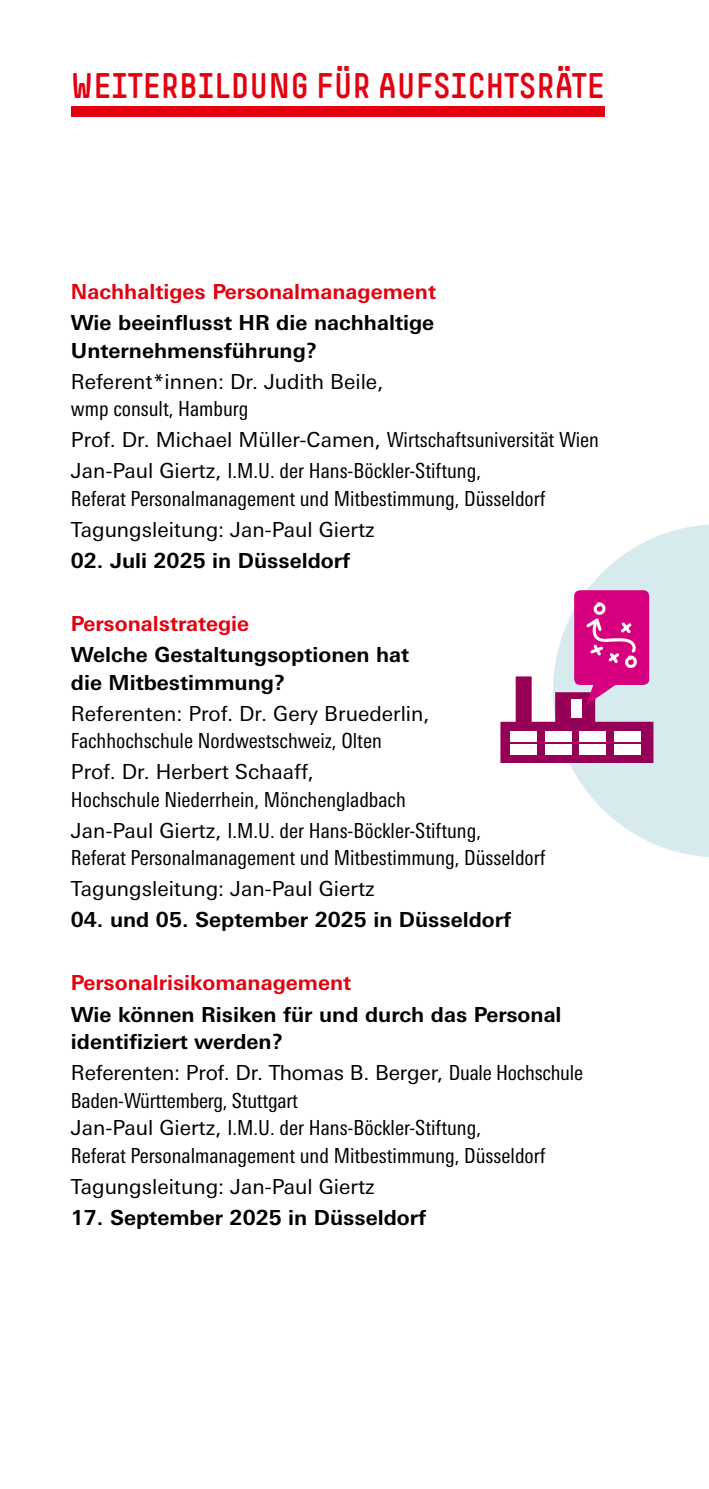
<style>
.page{position:relative;width:709px;height:1489px;background:#fff}
.page>*{position:absolute;margin:0;border:0;box-sizing:border-box;transform-origin:0 0}
.t1{font:35px "Simple HBS";color:#e3000f}
.t2{font:condensed 20.75px/31px "Univers Next Pro";color:#000}
.t3{font:700 20.75px/27.5px "Univers Next Pro";color:#000}
.t4{font:20.75px "Univers Next Pro";color:#000}
.t5{font:700 20.75px "Univers Next Pro";color:#e3000f}
.s1{font-stretch:normal}
</style>
<div class="page">
<svg style="left:569px;top:524px;width:140px;height:333px;fill:#d7ebef"></svg>
<div style="left:71px;top:106px;width:534px;height:11px;background:#e3000f"></div>
<svg style="left:500px;top:590px;width:153px;height:173px"></svg>
<h1 class="t1" style="left:71px;top:65px;width:535px">WEITERBILDUNG FÜR AUFSICHTSRÄTE</h1>
<p class="t5" style="left:71px;top:279px;width:366px">Nachhaltiges Personalmanagement</p>
<p class="t3" style="left:71px;top:309px;width:365px">Wie beeinflusst HR die nachhaltige<br>Unternehmensführung?</p>
<p class="t4" style="left:71px;top:369px;width:314px">Referent*innen: Dr. Judith Beile,</p>
<p class="t2" style="left:71px;top:393px;width:529px">wmp consult, Hamburg<br><span class="s1">Prof. Dr. Michael Müller-Camen,</span> Wirtschaftsuniversität Wien<br><span class="s1">Jan-Paul Giertz,</span> I.M.U. der Hans-Böckler-Stiftung,</p>
<p class="t2" style="left:71px;top:483px;width:476px">Referat Personalmanagement und Mitbestimmung, Düsseldorf</p>
<p class="t4" style="left:71px;top:517px;width:305px">Tagungsleitung: Jan-Paul Giertz</p>
<p class="t3" style="left:71px;top:547px;width:281px">02. Juli 2025 in Düsseldorf</p>
<p class="t5" style="left:71px;top:611px;width:180px">Personalstrategie</p>
<p class="t3" style="left:71px;top:641px;width:340px">Welche Gestaltungsoptionen hat die Mitbestimmung?</p>
<p class="t4" style="left:71px;top:701px;width:360px">Referenten: Prof. Dr. Gery Bruederlin,</p>
<p class="t2" style="left:71px;top:725px;width:312px">Fachhochschule Nordwestschweiz, Olten</p>
<p class="t4" style="left:71px;top:760px;width:244px">Prof. Dr. Herbert Schaaff,</p>
<p class="t2" style="left:71px;top:783px;width:411px">Hochschule Niederrhein, Mönchengladbach<br><span class="s1">Jan-Paul Giertz,</span> I.M.U. der Hans-Böckler-Stiftung,</p>
<p class="t2" style="left:71px;top:842px;width:476px">Referat Personalmanagement und Mitbestimmung, Düsseldorf</p>
<p class="t4" style="left:71px;top:877px;width:305px">Tagungsleitung: Jan-Paul Giertz</p>
<p class="t3" style="left:71px;top:906px;width:442px">04. und 05. September 2025 in Düsseldorf</p>
<p class="t5" style="left:71px;top:970px;width:282px">Personalrisikomanagement</p>
<p class="t3" style="left:71px;top:1000px;width:492px">Wie können Risiken für und durch das Personal identifiziert werden?</p>
<p class="t2" style="left:71px;top:1058px;width:514px;line-height:27.5px"><span class="s1">Referenten: Prof. Dr. Thomas B. Berger,</span> Duale Hochschule Baden-Württemberg, Stuttgart<br><span class="s1">Jan-Paul Giertz,</span> I.M.U. der Hans-Böckler-Stiftung,<br>Referat Personalmanagement und Mitbestimmung, Düsseldorf</p>
<p class="t4" style="left:71px;top:1174px;width:305px">Tagungsleitung: Jan-Paul Giertz</p>
<p class="t3" style="left:71px;top:1203px;width:357px">17. September 2025 in Düsseldorf</p>
</div>
